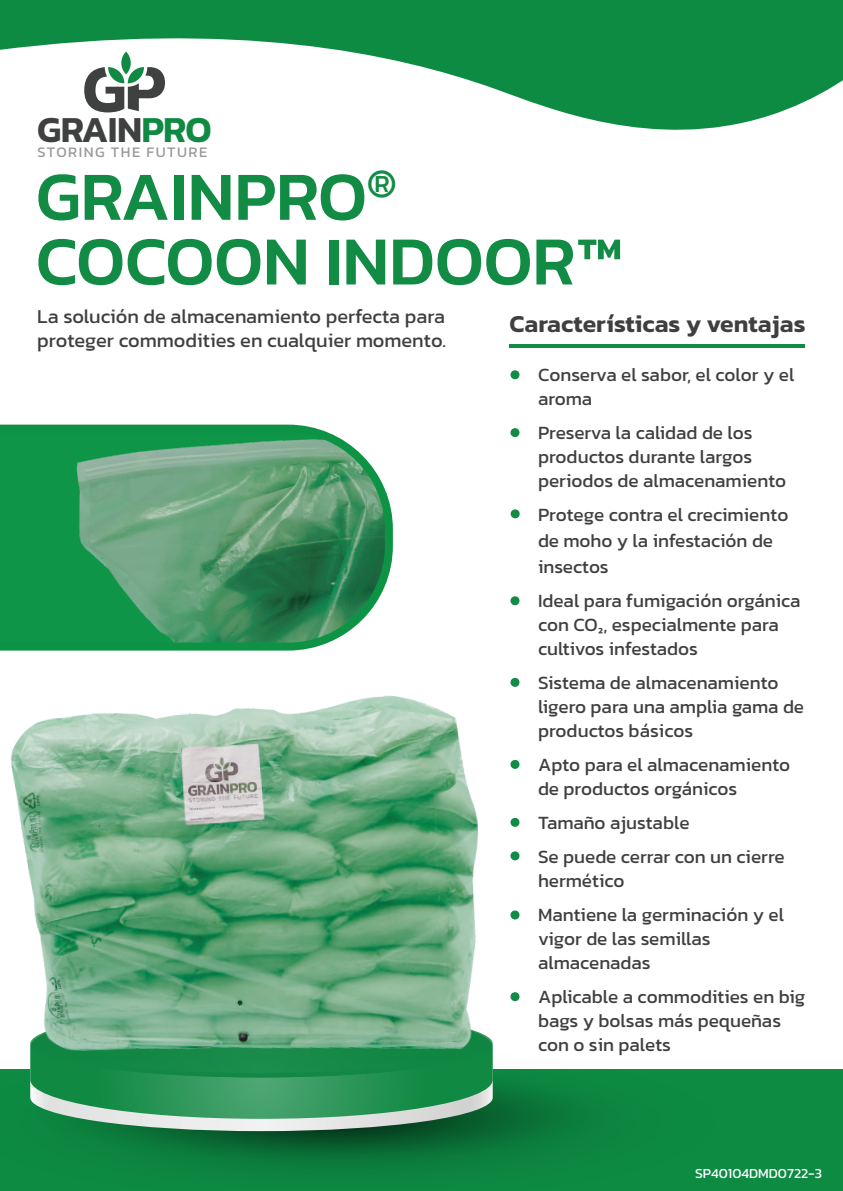
<style>
.page{position:relative;width:843px;height:1191px;background:#fff}
.page>*{position:absolute;margin:0;border:0;box-sizing:border-box;transform-origin:0 0}
.t1{font:500 69.6px/64.6px "Kanit";color:#128b45}
.t2{font:600 37.2px "Kanit";letter-spacing:-.02em;color:#3f4040}
.t3{font:600 24.6px "Kanit";color:#3f3f3f}
.t4{font:20px/24px "Kanit";color:#3f3f3f}
.t5{font:19px/24px "Kanit";color:#3f3f3f}
.t6{font:14.8px "Kanit";letter-spacing:.1em;color:#99999a}
.t7{font:14px "Kanit";color:#fff}
.s1{color:#108a43}
</style>
<div class="page">
<div style="left:0;top:1069px;width:842px;height:122px;background:#0e8b43"></div>
<svg style="left:0;top:0;width:842px;height:130px;fill:#0e8b43"></svg>
<svg style="left:84px;top:52px;width:81px;height:60px"></svg>
<div style="left:123px;top:1133px;width:457px;height:39px;background:#0c803e"></div>
<svg style="left:35px;top:1066px;width:574px;height:93px"></svg>
<svg style="left:38px;top:1119px;width:454px;height:12px;background:#84ad96"></svg>
<svg style="left:31px;top:1101px;width:461px;height:18px;background:#66ac83"></svg>
<img style="left:11px;top:695px;width:570px;height:406px">
<svg style="left:0;top:425px;width:393px;height:226px;background:#479c69"></svg>
<hr style="left:509px;top:344px;width:295px;height:4px;background:#128b45">
<svg style="left:510px;top:370px;width:10px;height:10px"></svg>
<svg style="left:510px;top:428px;width:10px;height:10px"></svg>
<svg style="left:510px;top:509px;width:10px;height:10px"></svg>
<svg style="left:510px;top:758px;width:10px;height:12px"></svg>
<svg style="left:510px;top:816px;width:10px;height:12px"></svg>
<svg style="left:510px;top:850px;width:10px;height:12px"></svg>
<svg style="left:510px;top:909px;width:10px;height:12px"></svg>
<svg style="left:510px;top:991px;width:10px;height:12px"></svg>
<svg style="left:510px;top:596px;width:10px;height:10px"></svg>
<svg style="left:510px;top:677px;width:10px;height:10px"></svg>
<h2 class="t2" style="left:37px;top:101px;width:176px">GRAIN<span class="s1">PRO</span></h2>
<h1 class="t1" style="left:36px;top:162px;width:588px">GRAINPRO<sup>®<br></sup>COCOON INDOOR™</h1>
<p class="t4" style="left:37px;top:304px;width:410px">La solución de almacenamiento perfecta para proteger commodities en cualquier momento.</p>
<p class="t6" style="left:38px;top:141px;width:171px">STORING THE FUTURE</p>
<p class="t3" style="left:509px;top:305px;width:297px">Características y ventajas</p>
<p class="t5" style="left:538px;top:362px;width:258px">Conserva el sabor, el color y el aroma</p>
<p class="t5" style="left:538px;top:420px;width:250px">Preserva la calidad de los productos durante largos periodos de almacenamiento</p>
<p class="t5" style="left:538px;top:501px;width:252px;line-height:26px">Protege contra el crecimiento de moho y la infestación de insectos</p>
<p class="t5" style="left:538px;top:588px;width:264px">Ideal para fumigación orgánica con CO₂, especialmente para cultivos infestados</p>
<p class="t5" style="left:538px;top:670px;width:267px">Sistema de almacenamiento ligero para una amplia gama de productos básicos</p>
<p class="t5" style="left:538px;top:752px;width:254px">Apto para el almacenamiento de productos orgánicos</p>
<p class="t5" style="left:538px;top:805px;width:248px;line-height:34px">Tamaño ajustable<br>Se puede cerrar con un cierre</p>
<p class="t5" style="left:538px;top:863px;width:247px;line-height:34px">hermético<br>Mantiene la germinación y el</p>
<p class="t5" style="left:538px;top:926px;width:174px">vigor de las semillas almacenadas</p>
<p class="t5" style="left:538px;top:984px;width:269px">Aplicable a commodities en big bags y bolsas más pequeñas con o sin palets</p>
<p class="t7" style="left:695px;top:1163px;width:128px">SP40104DMD0722-3</p>
</div>
